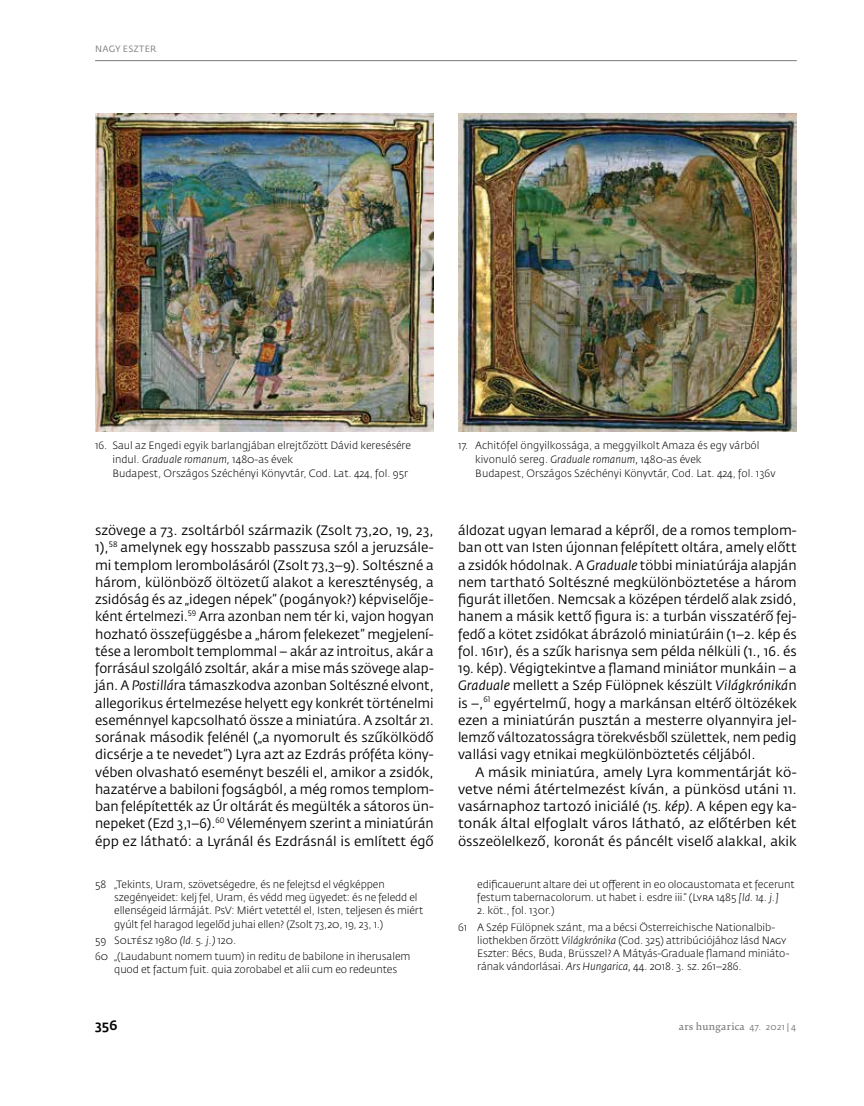
<style>
.page{position:relative;width:864px;height:1106px;background:#fff}
.page>*{position:absolute;margin:0;border:0;box-sizing:border-box;transform-origin:0 0}
.t1{font:13.5px/17.2px "Fedra Sans Pro";color:#000;text-align:justify}
.t2{font:500 13.5px "Fedra Sans Pro";color:#000}
.t3{font:300 10.5px/13px "Fedra Sans Pro";letter-spacing:-.01em;color:#000}
.t4{font:9px "Fedra Serif B Pro";letter-spacing:.025em;color:#797979}
.t5{font:9px "Fedra Sans Pro";letter-spacing:.04em;color:#797979}
.s1{font-style:italic}
.s2{font-family:"Fedra Sans Pro"}
</style>
<div class="page">
<hr style="left:95px;top:60px;width:701px;height:1px;background:#797979">
<img style="left:95px;top:113px;width:338px;height:318px">
<img style="left:458px;top:113px;width:338px;height:318px">
<p class="t5" style="left:95px;top:43px;width:63px">NAGY ESZTER</p>
<p class="t3" style="left:112px;top:438px;width:300px;line-height:14.2px;text-indent:-17px">16. Saul az Engedi egyik barlangjában elrejtőzött Dávid keresésére indul. <span class="s1">Graduale romanum,</span> 1480-as évek<br>Budapest, Országos Széchényi Könyvtár, Cod. Lat. 424, fol. 95r</p>
<p class="t3" style="left:475px;top:438px;width:302px;line-height:14.2px;text-indent:-17px">17. Achitófel öngyilkossága, a meggyilkolt Amaza és egy várból kivonuló sereg. <span class="s1">Graduale romanum,</span> 1480-as évek<br>Budapest, Országos Széchényi Könyvtár, Cod. Lat. 424, fol. 136v</p>
<p class="t1" style="left:95px;top:522px;width:340px">szövege a 73. zsoltárból származik (Zsolt 73,20, 19, 23, 1),<sup>58</sup> amelynek egy hosszabb passzusa szól a jeruzsále&shy;mi templom lerombolásáról (Zsolt 73,3–9). Soltészné a három, különböző öltözetű alakot a kereszténység, a zsidóság és az „idegen népek” (pogányok?) képviselője&shy;ként értelmezi.<sup>59</sup> Arra azonban nem tér ki, vajon hogyan hozható összefüggésbe a „három felekezet” megjelení&shy;tése a lerombolt templommal – akár az introitus, akár a forrásául szolgáló zsoltár, akár a mise más szövege alap&shy;ján. A <span class="s1">Postillá</span>ra támaszkodva azonban Soltészné elvont, allegorikus értelmezése helyett egy konkrét történelmi eseménnyel kapcsolható össze a miniatúra. A zsoltár 21. sorának második felénél („a nyomorult és szűkölködő dicsérje a te nevedet”) Lyra azt az Ezdrás próféta köny&shy;vében olvasható eseményt beszéli el, amikor a zsidók, hazatérve a babiloni fogságból, a még romos templom&shy;ban felépítették az Úr oltárát és megülték a sátoros ün&shy;nepeket (Ezd 3,1–6).<sup>60</sup> Véleményem szerint a miniatúrán épp ez látható: a Lyránál és Ezdrásnál is említett égő</p>
<p class="t1" style="left:458px;top:522px;width:340px">áldozat ugyan lemarad a képről, de a romos templom&shy;ban ott van Isten újonnan felépített oltára, amely előtt a zsidók hódolnak. A <span class="s1">Graduale</span> többi miniatúrája alapján nem tartható Soltészné megkülönböztetése a három figurát illetően. Nemcsak a középen térdelő alak zsidó, hanem a másik kettő figura is: a turbán visszatérő fej&shy;fedő a kötet zsidókat ábrázoló miniatúráin (1–2. kép és fol. 161r), és a szűk harisnya sem példa nélküli (1., 16. és</p>
<p class="t1" style="left:458px;top:660px;width:340px">19. kép). Végigtekintve a flamand miniátor munkáin – a <span class="s1">Graduale</span> mellett a Szép Fülöpnek készült <span class="s1">Világkróniká</span>n is –,<sup>61</sup> egyértelmű, hogy a markánsan eltérő öltözékek ezen a miniatúrán pusztán a mesterre olyannyira jel&shy;lemző változatosságra törekvésből születtek, nem pedig vallási vagy etnikai megkülönböztetés céljából.</p>
<p class="t1" style="left:458px;top:763px;width:340px;text-indent:17px">A másik miniatúra, amely Lyra kommentárját kö&shy;vetve némi átértelmezést kíván, a pünkösd utáni 11. vasárnaphoz tartozó iniciálé <span class="s1">(15. kép)</span>. A képen egy ka&shy;tonák által elfoglalt város látható, az előtérben két összeölelkező, koronát és páncélt viselő alakkal, akik</p>
<p class="t3" style="left:114px;top:878px;width:310px;text-indent:-19px">58 „Tekints, Uram, szövetségedre, és ne felejtsd el végképpen szegényeidet: kelj fel, Uram, és védd meg ügyedet: és ne feledd el ellenségeid lármáját. PsV: Miért vetettél el, Isten, teljesen és miért gyúlt fel haragod legelőd juhai ellen? (Zsolt 73,20, 19, 23, 1.)</p>
<p class="t3" style="left:95px;top:932px;width:317px;line-height:16.4px">59 Soltész 1980 <span class="s1">(ld. 5. j.)</span> 120.<br>60 „(Laudabunt nomem tuum) in reditu de babilone in iherusalem</p>
<p class="t3" style="left:114px;top:963px;width:284px">quod et factum fuit. quia zorobabel et alii cum eo redeuntes</p>
<p class="t3" style="left:477px;top:878px;width:319px">edificauerunt altare dei ut offerent in eo olocaustomata et fecerunt festum tabernacolorum. ut habet i. esdre iii.” (Lyra 1485 <span class="s1">[ld. 14. j.]</span></p>
<p class="t3" style="left:458px;top:902px;width:318px;line-height:16.4px;text-indent:19px">2. köt., fol. 130r.)<br>61 A Szép Fülöpnek szánt, ma a bécsi Österreichische Nationalbib-</p>
<p class="t3" style="left:477px;top:933px;width:314px">liothekben őrzött <span class="s1">Világkrónika</span> (Cod. 325) attribúciójához lásd Nagy<br>Eszter: Bécs, Buda, Brüsszel? A Mátyás-Graduale flamand miniáto&shy;rának vándorlásai. <span class="s1">Ars Hungarica,</span> 44. 2018. 3. sz. 261–286.</p>
<p class="t2" style="left:95px;top:1017px;width:24px">356</p>
<p class="t4" style="left:678px;top:1021px;width:119px">ars hungarica <span class="s2">47. 2021 | 4</span></p>
</div>
